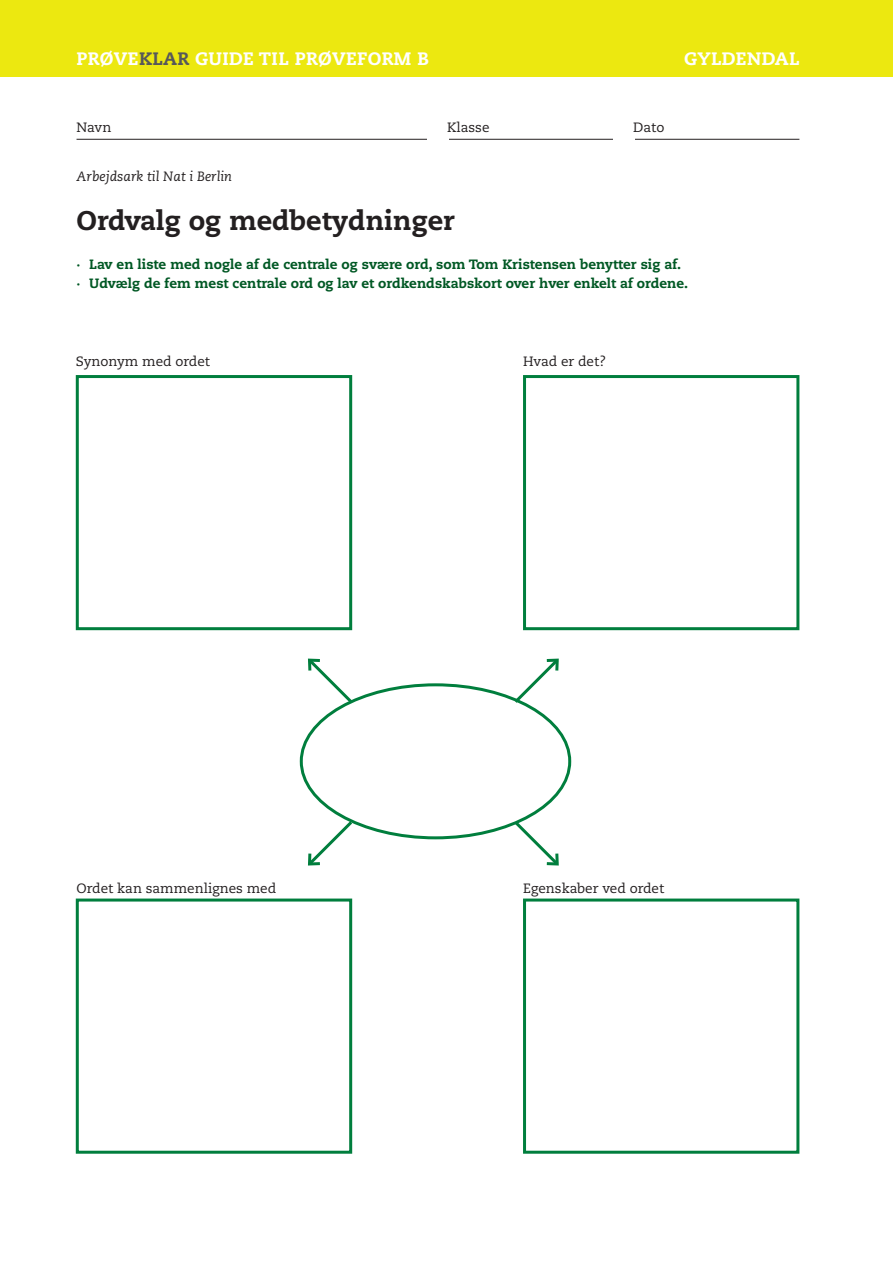
<style>
.page{position:relative;width:893px;height:1263px;background:#fff}
.page>*{position:absolute;margin:0;border:0;box-sizing:border-box;transform-origin:0 0}
.R{font:800 27px "Caecilia";color:#231f20}
.t1{font:800 18px "Caecilia";letter-spacing:.02em;color:#fff}
.B{font:800 13.5px "Caecilia";color:#005824}
.B-2{font:13.5px "Caecilia";color:#231f20}
.B-3{font:italic 13.5px "Caecilia";color:#231f20}
.s1{color:#57585a}
</style>
<div class="page">
<div style="left:0;top:0;width:893px;height:77px;background:#ece810"></div>
<hr style="left:77px;top:139px;width:722px;height:1px;background:#231f20">
<div style="left:427px;top:137px;width:22px;height:21px;background:#fff"></div>
<div style="left:613px;top:137px;width:22px;height:21px;background:#fff"></div>
<div style="left:76px;top:375px;width:276px;height:255px;border:3px solid #007e3d"></div>
<div style="left:523px;top:375px;width:276px;height:255px;border:3px solid #007e3d"></div>
<div style="left:76px;top:898px;width:276px;height:256px;border:3px solid #007e3d"></div>
<div style="left:523px;top:898px;width:276px;height:256px;border:3px solid #007e3d"></div>
<svg style="left:308px;top:658px;width:47px;height:48px"></svg>
<svg style="left:511px;top:658px;width:48px;height:48px"></svg>
<svg style="left:308px;top:818px;width:47px;height:48px"></svg>
<svg style="left:511px;top:818px;width:48px;height:48px"></svg>
<h2 class="t1" style="left:77px;top:48px;width:354px">PRØVE<span class="s1">KLAR</span> GUIDE TIL PRØVEFORM B</h2>
<h2 class="t1" style="left:684px;top:48px;width:117px">GYLDENDAL</h2>
<p class="B-2" style="left:77px;top:119px;width:36px">Navn</p>
<p class="B-2" style="left:447px;top:119px;width:44px">Klasse</p>
<p class="B-2" style="left:633px;top:119px;width:33px">Dato</p>
<p class="B-3" style="left:77px;top:168px;width:157px">Arbejdsark til Nat i Berlin</p>
<p class="R" style="left:77px;top:203px;width:380px">Ordvalg og medbetydninger</p>
<p class="B" style="left:77px;top:255px;width:606px">· Lav en liste med nogle af de centrale og svære ord, som Tom Kristensen benytter sig af.</p>
<p class="B" style="left:77px;top:275px;width:613px">· Udvælg de fem mest centrale ord og lav et ordkendskabskort over hver enkelt af ordene.</p>
<p class="B-2" style="left:76px;top:353px;width:136px">Synonym med ordet</p>
<p class="B-2" style="left:523px;top:353px;width:85px">Hvad er det?</p>
<p class="B-2" style="left:77px;top:880px;width:201px">Ordet kan sammenlignes med</p>
<p class="B-2" style="left:523px;top:880px;width:143px">Egenskaber ved ordet</p>
</div>
